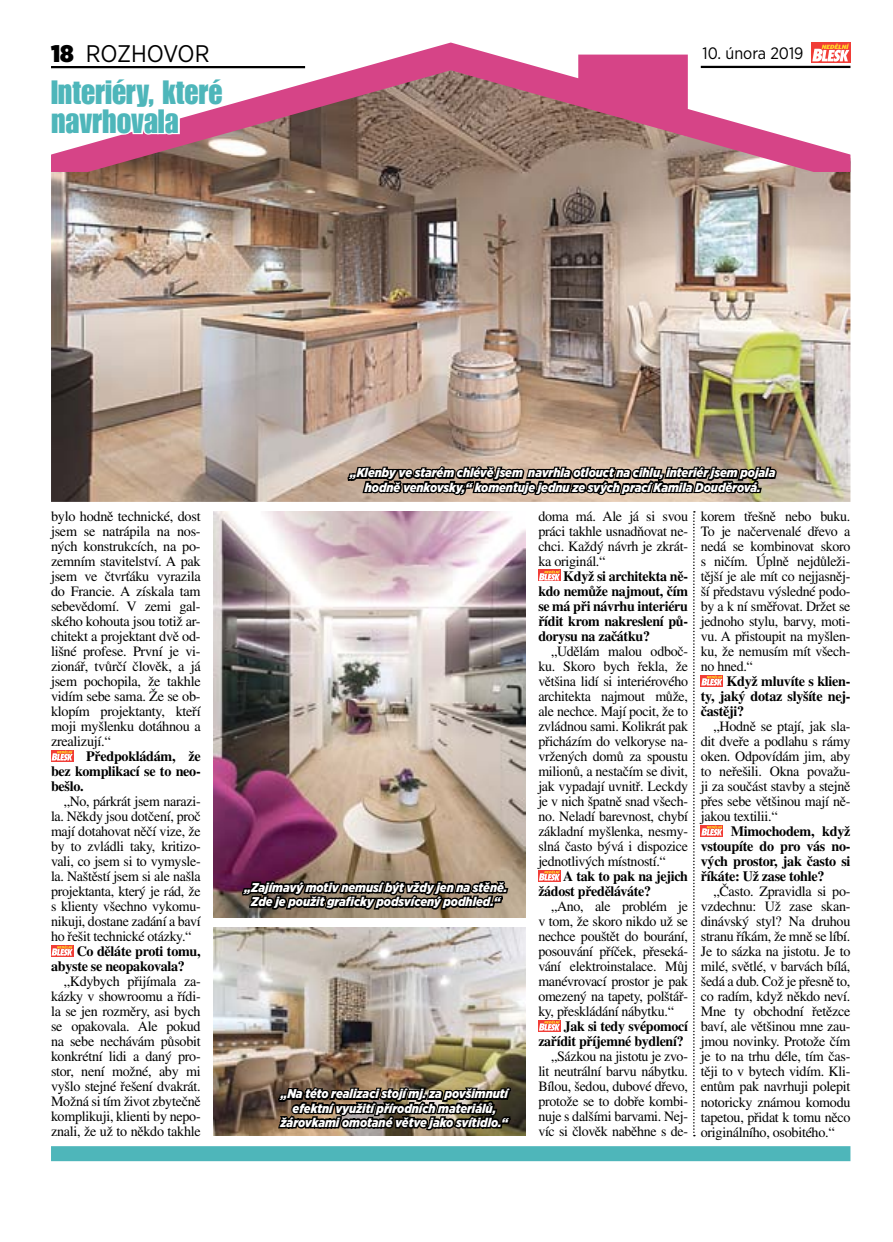
<style>
.page{position:relative;width:893px;height:1242px;background:#fff}
.page>*{position:absolute;margin:0;border:0;box-sizing:border-box;transform-origin:0 0}
.t1{font:33px/28px "Impact LT Std Q";color:#4eb6ba;scale:.95 1}
.t2{font:24px "Gotham Narrow";color:#000}
.t3{font:16.5px "Gotham Narrow";color:#000}
.t4{font:14.25px/15px "Times LT Std";letter-spacing:-.02em;color:#000;text-align:justify}
.t5{font:700 14.25px/15px "Times LT Std";letter-spacing:-.02em;color:#000;text-align:justify}
.t6{font:italic 900 12.75px/14.2px "Gotham Narrow";color:#fff;text-align:center}
.s1{font-weight:900}
</style>
<div class="page">
<img style="left:51px;top:172px;width:799px;height:330px">
<svg style="left:51px;top:750px;width:22px;height:11px"></svg>
<svg style="left:52px;top:750px;width:21px;height:10px"></svg>
<svg style="left:51px;top:945px;width:22px;height:11px"></svg>
<svg style="left:52px;top:945px;width:21px;height:10px"></svg>
<img style="left:213px;top:511px;width:27px;height:406px">
<img style="left:213px;top:927px;width:27px;height:208px">
<div style="left:51px;top:1146px;width:799px;height:15px;background:#4eb6ba"></div>
<svg style="left:233px;top:43px;width:617px;height:129px"></svg>
<img style="left:240px;top:448px;width:538px;height:699px">
<svg style="left:51px;top:66px;width:182px;height:159px"></svg>
<h2 class="t2" style="left:51px;top:38px;width:160px"><span class="s1">18</span> ROZHOVOR</h2>
<p class="t3" style="left:702px;top:43px;width:103px">10. ÚNORA 2019</p>
<h1 class="t1" style="left:51px;top:79px;width:182px">Interiéry, které navrhovala</h1>
<p class="t4" style="left:51px;top:509px;width:151px">bylo hodně technické, dost jsem se natrápila na nos&shy;ných konstrukcích, na po&shy;zemním stavitelství. A pak jsem ve čtvrťáku vyrazila do Francie. A získala tam sebevědomí. V zemi gal&shy;ského kohouta jsou totiž ar&shy;chitekt a projektant dvě od&shy;lišné profese. První je vi&shy;zionář, tvůrčí člověk, a já jsem pochopila, že takhle vidím sebe sama. Že se ob&shy;klopím projektanty, kteří moji myšlenku dotáhnou a zrealizují.“</p>
<p class="t5" style="left:51px;top:749px;width:151px;text-indent:35px">Předpokládám, že bez komplikací se to neo&shy;bešlo.</p>
<p class="t4" style="left:51px;top:794px;width:151px;text-indent:13px">„No, párkrát jsem narazi&shy;la. Někdy jsou dotčení, proč mají dotahovat něčí vize, že by to zvládli taky, kritizo&shy;vali, co jsem si to vymysle&shy;la. Naštěstí jsem si ale našla projektanta, který je rád, že s klienty všechno vykomu&shy;nikuji, dostane zadání a baví ho řešit technické otázky.“</p>
<p class="t5" style="left:51px;top:944px;width:151px;text-indent:26px">Co děláte proti tomu, abyste se neopakovala?</p>
<p class="t4" style="left:51px;top:974px;width:151px;text-indent:13px">„Kdybych přijímala za&shy;kázky v showroomu a řídi&shy;la se jen rozměry, asi bych se opakovala. Ale pokud na sebe nechávám působit konkrétní lidi a daný pro&shy;stor, není možné, aby mi vyšlo stejné řešení dvakrát.<br>Možná si tím život zbytečně komplikuji, klienti by nepo&shy;znali, že už to někdo takhle</p>
<p class="t6" style="left:350px;top:465px;width:427px">„Klenby ve starém chlévě jsem navrhla otlouct na cihlu, interiér jsem pojala hodně venkovsky,“ komentuje jednu ze svých prací Kamila Douděrová.</p>
<p class="t6" style="left:244px;top:880px;width:264px">„Zajímavý motiv nemusí být vždy jen na stěně.<br>Zde je použit graficky podsvícený podhled.“</p>
<p class="t6" style="left:281px;top:1086px;width:229px">„Na této realizaci stojí mj. za povšimnutí efektní využití přírodních materiálů, žárovkami omotané větve jako svítidlo.“</p>
<p class="t4" style="left:538px;top:509px;width:151px">doma má. Ale já si svou práci takhle usnadňovat ne&shy;chci. Každý návrh je zkrát&shy;ka originál.“</p>
<p class="t5" style="left:538px;top:569px;width:151px;text-indent:25px">Když si architekta ně&shy;kdo nemůže najmout, čím se má při návrhu interiéru řídit krom nakreslení pů&shy;dorysu na začátku?</p>
<p class="t4" style="left:538px;top:644px;width:151px;text-indent:13px">„Udělám malou odboč&shy;ku. Skoro bych řekla, že většina lidí si interiérového architekta najmout může, ale nechce. Mají pocit, že to zvládnou sami. Kolikrát pak přicházím do velkoryse na&shy;vržených domů za spoustu milionů, a nestačím se divit, jak vypadají uvnitř. Leckdy je v nich špatně snad všech&shy;no. Neladí barevnost, chybí základní myšlenka, nesmy&shy;slná často bývá i dispozice jednotlivých místností.“</p>
<p class="t5" style="left:538px;top:869px;width:151px;text-indent:25px">A tak to pak na jejich žádost předěláváte?</p>
<p class="t4" style="left:538px;top:899px;width:151px;text-indent:13px">„Ano, ale problém je v tom, že skoro nikdo už se nechce pouštět do bourání, posouvání příček, přeseká&shy;vání elektroinstalace. Můj manévrovací prostor je pak omezený na tapety, polštář&shy;ky, přeskládání nábytku.“</p>
<p class="t5" style="left:538px;top:1019px;width:151px;text-indent:26px">Jak si tedy svépomocí zařídit příjemné bydlení?</p>
<p class="t4" style="left:538px;top:1049px;width:151px;text-indent:13px">„Sázkou na jistotu je zvo&shy;lit neutrální barvu nábytku.<br>Bílou, šedou, dubové dřevo, protože se to dobře kombi&shy;nuje s dalšími barvami. Nej&shy;víc si člověk naběhne s de-</p>
<p class="t4" style="left:701px;top:509px;width:151px">korem třešně nebo buku.<br>To je načervenalé dřevo a nedá se kombinovat skoro s ničím. Úplně nejdůleži&shy;tější je ale mít co nejjasněj&shy;ší představu výsledné podo&shy;by a k ní směřovat. Držet se jednoho stylu, barvy, moti&shy;vu. A přistoupit na myšlen&shy;ku, že nemusím mít všech&shy;no hned.“</p>
<p class="t5" style="left:701px;top:674px;width:151px;text-indent:26px">Když mluvíte s klien&shy;ty, jaký dotaz slyšíte nej&shy;častěji?</p>
<p class="t4" style="left:701px;top:719px;width:151px;text-indent:13px">„Hodně se ptají, jak sla&shy;dit dveře a podlahu s rámy oken. Odpovídám jim, aby to neřešili. Okna považu&shy;ji za součást stavby a stejně přes sebe většinou mají ně&shy;jakou textilii.“</p>
<p class="t5" style="left:701px;top:824px;width:151px;text-indent:30px">Mimochodem, když vstoupíte do pro vás no&shy;vých prostor, jak často si říkáte: Už zase tohle?</p>
<p class="t4" style="left:701px;top:884px;width:151px;text-indent:13px">„Často. Zpravidla si po&shy;vzdechnu: Už zase skan&shy;dinávský styl? Na druhou stranu říkám, že mně se líbí.<br>Je to sázka na jistotu. Je to milé, světlé, v barvách bílá, šedá a dub. Což je přesně to, co radím, když někdo neví.<br>Mne ty obchodní řetězce baví, ale většinou mne zau&shy;jmou novinky. Protože čím je to na trhu déle, tím čas&shy;těji to v bytech vidím. Kli&shy;entům pak navrhuji polepit notoricky známou komodu tapetou, přidat k tomu něco originálního, osobitého.“</p>
</div>
